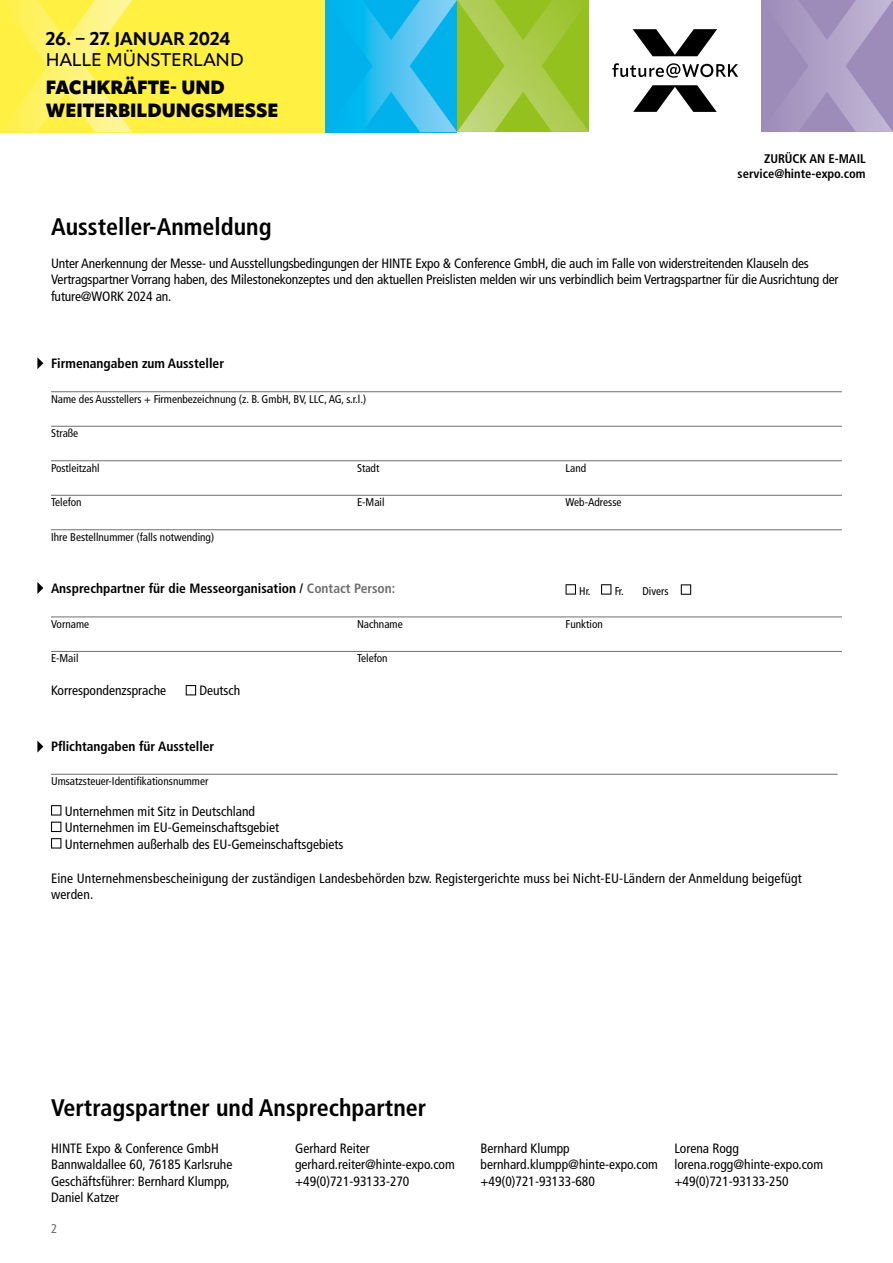
<style>
.page{position:relative;width:893px;height:1263px;background:#fff}
.page>*{position:absolute;margin:0;border:0;box-sizing:border-box;transform-origin:0 0}
.Headline_blau{font:700 condensed 24px "Frutiger LT Std";color:#000}
.t1{font:900 18.9px/22.8px "Apparat";color:#000}
.t2{font:700 18.15px "Apparat";color:#000}
.t3{font:500 18.15px "Apparat";color:#000}
.Fliesstext_dt{font:condensed 13.5px/16.5px "Frutiger LT Std";color:#000}
.Infotext_9pt{font:condensed 13.5px/16.5px "Frutiger LT Std";letter-spacing:.01em;color:#000}
.Fliesstext_dt_bold{font:700 condensed 13.5px "Frutiger LT Std";color:#000}
.t4{font:condensed 12.75px "Frutiger LT Std";color:#706f6f}
.t5{font:700 condensed 12.6px/15.1px "Frutiger LT Std";color:#000;text-align:right}
.Formularfeld_dt{font:condensed 11.25px "Frutiger LT Std";color:#000}
.s1{color:#706f6f}
</style>
<div class="page">
<div style="left:0;top:0;width:325px;height:132px;background:#fff042"></div>
<svg style="left:12px;top:0;width:120px;height:132px"></svg>
<svg style="left:633px;top:85px;width:84px;height:27px"></svg>
<svg style="left:633px;top:29px;width:84px;height:27px"></svg>
<svg style="left:612px;top:63px;width:126px;height:15px"></svg>
<svg style="left:761px;top:0;width:132px;height:132px;background:#a696c0"></svg>
<svg style="left:325px;top:0;width:264px;height:132px;background:#5ebf96"></svg>
<hr style="left:51px;top:391px;width:791px;height:1px;background:#706f6f">
<hr style="left:51px;top:426px;width:791px;height:1px;background:#706f6f">
<hr style="left:51px;top:460px;width:791px;height:1px;background:#706f6f">
<hr style="left:51px;top:495px;width:791px;height:1px;background:#706f6f">
<hr style="left:51px;top:529px;width:791px;height:1px;background:#706f6f">
<svg style="left:37px;top:357px;width:6px;height:12px"></svg>
<hr style="left:51px;top:616px;width:791px;height:1px;background:#706f6f">
<hr style="left:51px;top:651px;width:791px;height:1px;background:#706f6f">
<svg style="left:186px;top:685px;width:10px;height:10px"></svg>
<svg style="left:37px;top:582px;width:6px;height:12px"></svg>
<svg style="left:51px;top:805px;width:10px;height:10px"></svg>
<svg style="left:51px;top:822px;width:10px;height:10px"></svg>
<svg style="left:51px;top:838px;width:10px;height:10px"></svg>
<hr style="left:51px;top:774px;width:787px;height:1px;background:#706f6f">
<svg style="left:37px;top:741px;width:6px;height:11px"></svg>
<svg style="left:566px;top:584px;width:10px;height:11px"></svg>
<svg style="left:601px;top:584px;width:10px;height:11px"></svg>
<svg style="left:681px;top:584px;width:10px;height:11px"></svg>
<h3 class="t2" style="left:46px;top:27px;width:186px">26. – 27. JANUAR 2024</h3>
<h3 class="t3" style="left:46px;top:48px;width:199px">HALLE MÜNSTERLAND</h3>
<h2 class="t1" style="left:46px;top:76px;width:234px">FACHKRÄFTE- UND<br>WEITERBILDUNGSMESSE</h2>
<p class="t5" style="left:738px;top:151px;width:130px">ZURÜCK AN E-MAIL service@hinte-expo.com</p>
<p class="Headline_blau" style="left:51px;top:212px;width:222px">Aussteller-Anmeldung</p>
<p class="Fliesstext_dt" style="left:51px;top:255px;width:789px">Unter Anerkennung der Messe- und Ausstellungsbedingungen der HINTE Expo &amp; Conference GmbH, die auch im Falle von widerstreitenden Klauseln des<br>Vertragspartner Vorrang haben, des Milestonekonzeptes und den aktuellen Preislisten melden wir uns verbindlich beim Vertragspartner für die Ausrichtung der future@WORK 2024 an.</p>
<p class="Fliesstext_dt_bold" style="left:51px;top:356px;width:175px">Firmenangaben zum Aussteller</p>
<p class="Formularfeld_dt" style="left:51px;top:392px;width:317px">Name des Ausstellers + Firmenbezeichnung (z. B. GmbH, BV, LLC, AG, s.r.l.)</p>
<p class="Formularfeld_dt" style="left:51px;top:427px;width:29px">Straße</p>
<p class="Formularfeld_dt" style="left:51px;top:461px;width:50px">Postleitzahl</p>
<p class="Formularfeld_dt" style="left:357px;top:461px;width:24px">Stadt</p>
<p class="Formularfeld_dt" style="left:566px;top:461px;width:22px">Land</p>
<p class="Formularfeld_dt" style="left:51px;top:496px;width:32px">Telefon</p>
<p class="Formularfeld_dt" style="left:357px;top:496px;width:29px">E-Mail</p>
<p class="Formularfeld_dt" style="left:566px;top:496px;width:58px">Web-Adresse</p>
<p class="Formularfeld_dt" style="left:51px;top:530px;width:165px">Ihre Bestellnummer (falls notwending)</p>
<p class="Fliesstext_dt_bold" style="left:51px;top:581px;width:346px">Ansprechpartner für die Messeorganisation / <span class="s1">Contact Person:</span></p>
<p class="Formularfeld_dt" style="left:51px;top:617px;width:40px">Vorname</p>
<p class="Formularfeld_dt" style="left:357px;top:617px;width:47px">Nachname</p>
<p class="Formularfeld_dt" style="left:566px;top:617px;width:39px">Funktion</p>
<p class="Formularfeld_dt" style="left:51px;top:652px;width:29px">E-Mail</p>
<p class="Formularfeld_dt" style="left:357px;top:652px;width:32px">Telefon</p>
<p class="Fliesstext_dt" style="left:51px;top:683px;width:117px">Korrespondenzsprache</p>
<p class="Fliesstext_dt" style="left:199px;top:683px;width:42px">Deutsch</p>
<p class="Formularfeld_dt" style="left:579px;top:584px;width:46px">Hr. Fr.</p>
<p class="Formularfeld_dt" style="left:642px;top:584px;width:28px">Divers</p>
<p class="Fliesstext_dt_bold" style="left:51px;top:738px;width:165px">Pflichtangaben für Aussteller</p>
<p class="Formularfeld_dt" style="left:51px;top:775px;width:159px">Umsatzsteuer-Identifikationsnummer</p>
<p class="Fliesstext_dt" style="left:65px;top:803px;width:192px">Unternehmen mit Sitz in Deutschland</p>
<p class="Fliesstext_dt" style="left:65px;top:819px;width:216px">Unternehmen im EU-Gemeinschaftsgebiet</p>
<p class="Fliesstext_dt" style="left:65px;top:836px;width:280px">Unternehmen außerhalb des EU-Gemeinschaftsgebiets</p>
<p class="Infotext_9pt" style="left:51px;top:870px;width:752px">Eine Unternehmensbescheinigung der zuständigen Landesbehörden bzw. Registergerichte muss bei Nicht-EU-Ländern der Anmeldung beigefügt werden.</p>
<p class="Headline_blau" style="left:51px;top:1094px;width:377px">Vertragspartner und Ansprechpartner</p>
<p class="Fliesstext_dt" style="left:295px;top:1140px;width:76px">Gerhard Reiter</p>
<p class="Fliesstext_dt" style="left:295px;top:1157px;width:161px">gerhard.reiter@hinte-expo.com</p>
<p class="Fliesstext_dt" style="left:295px;top:1173px;width:116px">+49(0)721-93133-270</p>
<p class="Fliesstext_dt" style="left:51px;top:1140px;width:169px">HINTE Expo &amp; Conference GmbH</p>
<p class="Fliesstext_dt" style="left:51px;top:1157px;width:183px">Bannwaldallee 60, 76185 Karlsruhe</p>
<p class="Fliesstext_dt" style="left:51px;top:1173px;width:180px">Geschäftsführer: Bernhard Klumpp,</p>
<p class="Fliesstext_dt" style="left:51px;top:1190px;width:70px">Daniel Katzer</p>
<p class="t4" style="left:51px;top:1221px;width:8px">2</p>
<p class="Fliesstext_dt" style="left:480px;top:1140px;width:91px">Bernhard Klumpp</p>
<p class="Fliesstext_dt" style="left:480px;top:1157px;width:179px">bernhard.klumpp@hinte-expo.com</p>
<p class="Fliesstext_dt" style="left:480px;top:1173px;width:116px">+49(0)721-93133-680</p>
<p class="Fliesstext_dt" style="left:674px;top:1140px;width:66px">Lorena Rogg</p>
<p class="Fliesstext_dt" style="left:674px;top:1156px;width:150px">lorena.rogg@hinte-expo.com</p>
<p class="Fliesstext_dt" style="left:674px;top:1173px;width:116px">+49(0)721-93133-250</p>
</div>
